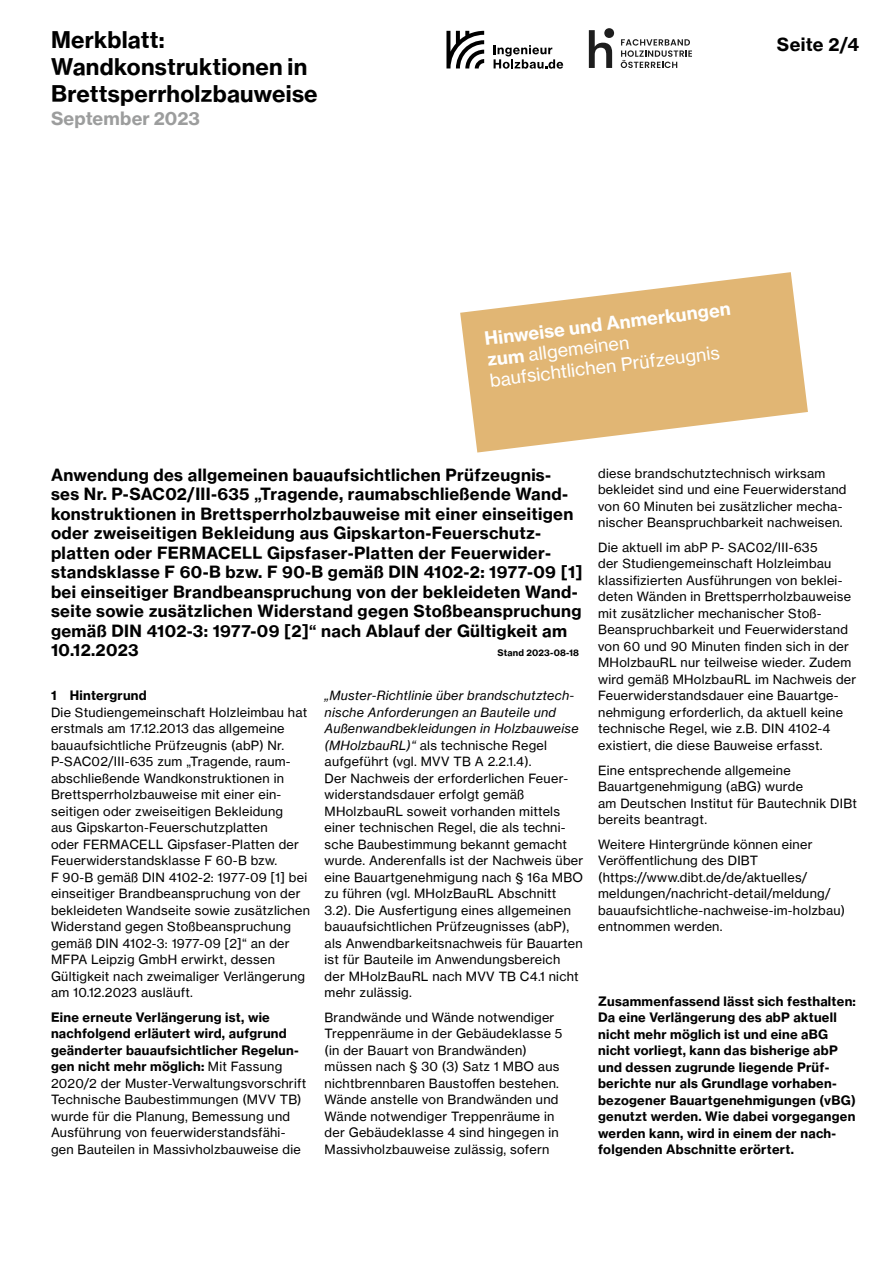
<style>
.page{position:relative;width:893px;height:1263px;background:#fff}
.page>*{position:absolute;margin:0;border:0;box-sizing:border-box;transform-origin:0 0}
.t1{font:22.5px/27px "N Haas Grotesk TX Pro 75 Bd";letter-spacing:.01em;color:#000}
.BS-Holz_Flyer_Fließ_8_5_10_5{font:18px/21px "N Haas Grotesk TX Pro 75 Bd";color:#fff}
.BS-Holz_Flyer_Fließ_8_5_10_5-2{font:18px "N Haas Grotesk TX Pro 55 Rg";color:#fff}
.t2{font:18px "N Haas Grotesk TX Pro 75 Bd";letter-spacing:.01em;color:#9c9d9d}
.t3{font:18px "N Haas Grotesk TX Pro 75 Bd";letter-spacing:.015em;color:#000}
.t4{font:16.5px/19.5px "N Haas Grotesk TX Pro 75 Bd";letter-spacing:.02em;color:#000}
.t5{font:12.75px/16.5px "N Haas Grotesk TX Pro 55 Rg";letter-spacing:.02em;color:#000}
.t6{font:12.75px/16.5px "N Haas Grotesk TX Pro 75 Bd";letter-spacing:.02em;color:#000}
.t7{font:9px "N Haas Grotesk TX Pro 75 Bd";letter-spacing:.02em;color:#000}
.s1{font-family:"N Haas Grotesk TX Pro 55 Rg"}
.s2{font-family:"N Haas Grotesk TX Pro 75 Bd"}
.s3{font-family:"N Haas Grotesk TX Pro 56 It"}
</style>
<div class="page">
<svg style="left:446px;top:31px;width:38px;height:37px"></svg>
<svg style="left:494px;top:45px;width:69px;height:24px"></svg>
<svg style="left:589px;top:30px;width:23px;height:38px"></svg>
<div style="left:604px;top:28px;width:10px;height:10px;background:#1d1d1d;border-radius:50%"></div>
<svg style="left:621px;top:39px;width:71px;height:29px"></svg>
<svg style="left:460px;top:272px;width:348px;height:180px;fill:#e1b674"></svg>
<p class="t1" style="left:51px;top:25px;width:268px">Merkblatt:<br>Wandkonstruktionen in<br>Brettsperrholzbauweise</p>
<p class="t2" style="left:51px;top:104px;width:150px">September 2023</p>
<p class="t3" style="left:777px;top:30px;width:84px">Seite 2/4</p>
<p class="BS-Holz_Flyer_Fließ_8_5_10_5" style="left:483px;top:327px;width:249px;rotate:-7deg">Hinweise und Anmerkungen zum <span class="s1">allgemeinen</span></p>
<p class="BS-Holz_Flyer_Fließ_8_5_10_5-2" style="left:488px;top:367px;width:233px;rotate:-7deg">baufsichtlichen Prüfzeugnis</p>
<p class="t4" style="left:51px;top:463px;width:533px">Anwendung des allgemeinen bauaufsichtlichen Prüfzeugnis&shy;ses Nr. P-SAC02/III-635 „Tragende, raumabschließende Wand&shy;konstruktionen in Brettsperrholzbauweise mit einer einseitigen oder zweiseitigen Bekleidung aus Gipskarton-Feuerschutz&shy;platten oder FERMACELL Gipsfaser-Platten der Feuerwider&shy;standsklasse F 60-B bzw. F 90-B gemäß DIN 4102-2: 1977-09 [1] bei einseitiger Brandbeanspruchung von der bekleideten Wand&shy;seite sowie zusätzlichen Widerstand gegen Stoßbeanspruchung gemäß DIN 4102-3: 1977-09 [2]“ nach Ablauf der Gültigkeit am 10.12.2023</p>
<p class="t7" style="left:497px;top:646px;width:83px">Stand 2023-08-18</p>
<p class="t5" style="left:51px;top:686px;width:261px"><span class="s2">1 Hintergrund<br></span>Die Studiengemeinschaft Holzleimbau hat erstmals am 17.12.2013 das allgemeine bauaufsichtliche Prüfzeugnis (abP) Nr.<br>P-SAC02/III-635 zum „Tragende, raum&shy;abschließende Wandkonstruktionen in Brettsperrholzbauweise mit einer ein&shy;seitigen oder zweiseitigen Bekleidung<br>aus Gipskarton-Feuerschutzplatten<br>oder FERMACELL Gipsfaser-Platten der Feuerwiderstandsklasse F 60-B bzw.<br>F 90-B gemäß DIN 4102-2: 1977-09 [1] bei einseitiger Brandbeanspruchung von der bekleideten Wandseite sowie zusätzlichen Widerstand gegen Stoßbeanspruchung gemäß DIN 4102-3: 1977-09 [2]“ an der MFPA Leipzig GmbH erwirkt, dessen Gültigkeit nach zweimaliger Verlängerung am 10.12.2023 ausläuft.</p>
<p class="t5" style="left:51px;top:1008px;width:257px"><span class="s2">Eine erneute Verlängerung ist, wie nachfolgend erläutert wird, aufgrund geänderter bauaufsichtlicher Regelun&shy;gen nicht mehr möglich:</span> Mit Fassung 2020/2 der Muster-Verwaltungsvorschrift Technische Baubestimmungen (MVV TB) wurde für die Planung, Bemessung und Ausführung von feuerwiderstandsfähi&shy;gen Bauteilen in Massivholzbauweise die</p>
<p class="t5" style="left:325px;top:686px;width:260px"><span class="s3">„Muster-Richtlinie über brandschutztech&shy;nische Anforderungen an Bauteile und Außenwandbekleidungen in Holzbauweise (MHolzbauRL)“</span> als technische Regel aufgeführt (vgl. MVV TB A 2.2.1.4).<br>Der Nachweis der erforderlichen Feuer&shy;widerstandsdauer erfolgt gemäß MHolzbauRL soweit vorhanden mittels einer technischen Regel, die als techni&shy;sche Baubestimmung bekannt gemacht wurde. Anderenfalls ist der Nachweis über eine Bauartgenehmigung nach § 16a MBO zu führen (vgl. MHolzBauRL Abschnitt 3.2). Die Ausfertigung eines allgemeinen bauaufsichtlichen Prüfzeugnisses (abP), als Anwendbarkeitsnachweis für Bauarten ist für Bauteile im Anwendungsbereich der MHolzBauRL nach MVV TB C4.1 nicht mehr zulässig.</p>
<p class="t5" style="left:325px;top:1008px;width:239px">Brandwände und Wände notwendiger Treppenräume in der Gebäudeklasse 5 (in der Bauart von Brandwänden) müssen nach § 30 (3) Satz 1 MBO aus nichtbrennbaren Baustoffen bestehen.<br>Wände anstelle von Brandwänden und Wände notwendiger Treppenräume in der Gebäude klasse 4 sind hingegen in Massiv holzbauweise zulässig, sofern</p>
<p class="t5" style="left:598px;top:464px;width:250px">diese brandschutztechnisch wirksam bekleidet sind und eine Feuerwiderstand von 60 Minuten bei zusätzlicher mecha&shy;nischer Beanspruchbarkeit nachweisen.</p>
<p class="t5" style="left:598px;top:538px;width:260px">Die aktuell im abP P- SAC02/III-635<br>der Studiengemeinschaft Holzleimbau klassifizierten Ausführungen von beklei&shy;deten Wänden in Brettsperrholzbauweise mit zusätzlicher mechanischer Stoß-Beanspruchbarkeit und Feuerwiderstand von 60 und 90 Minuten finden sich in der MHolzbauRL nur teilweise wieder. Zudem wird gemäß MHolzbauRL im Nachweis der Feuerwiderstandsdauer eine Bauartge&shy;nehmigung erforderlich, da aktuell keine technische Regel, wie z.B. DIN 4102-4 existiert, die diese Bauweise erfasst.</p>
<p class="t5" style="left:598px;top:761px;width:260px">Eine entsprechende allgemeine<br>Bauartgenehmigung (aBG) wurde<br>am Deutschen Institut für Bautechnik DIBt bereits beantragt.</p>
<p class="t5" style="left:598px;top:835px;width:249px">Weitere Hintergründe können einer Veröffentlichung des DIBT (https://www.dibt.de/de/aktuelles/ meldungen/nachricht-detail/meldung/ bauaufsicht liche-nachweise-im-holzbau) entnommen werden.</p>
<p class="t6" style="left:598px;top:992px;width:259px">Zusammenfassend lässt sich festhalten:<br>Da eine Verlängerung des abP aktuell nicht mehr möglich ist und eine aBG nicht vorliegt, kann das bisherige abP und dessen zugrunde liegende Prüf&shy;berichte nur als Grundlage vorhaben&shy;bezogener Bauartgenehmigungen (vBG) genutzt werden. Wie dabei vorgegangen werden kann, wird in einem der nach&shy;folgenden Abschnitte erörtert.</p>
</div>
